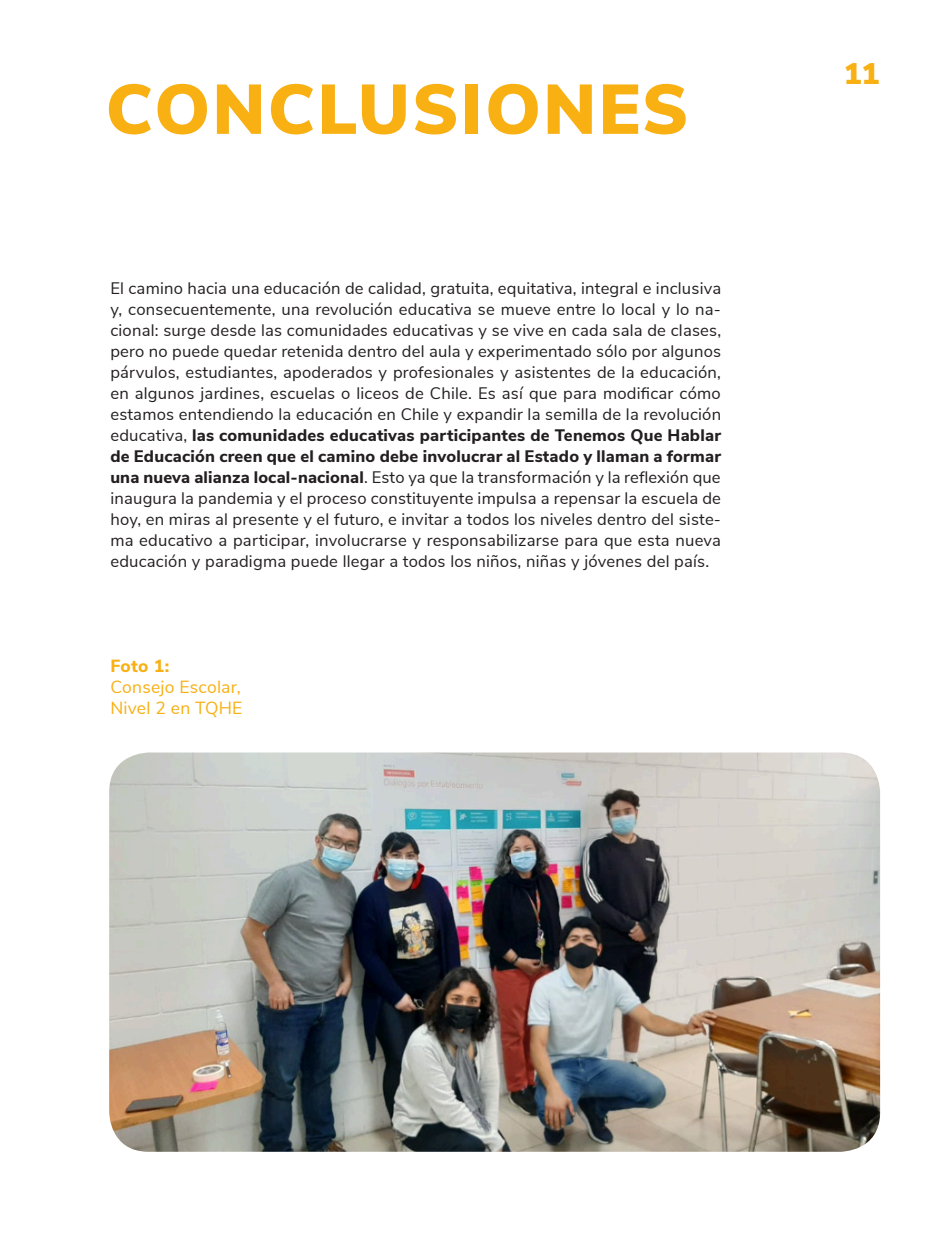
<style>
.page{position:relative;width:943px;height:1241px;background:#fff}
.page>*{position:absolute;margin:0;border:0;box-sizing:border-box;transform-origin:0 0}
.CAPÍTULO{font:900 70px "Nunito Sans";letter-spacing:.035em;color:#f8b013}
.t1{font:900 29.75px "Nunito Sans";color:#f8b013}
.CUERPO_DE_TEXTO{font:17.5px/21px "Nunito Sans";letter-spacing:.015em;color:#f8b013}
.CUERPO_DE_TEXTO-2{font:16.62px/21px "Nunito Sans";letter-spacing:.015em;color:#231f20;text-align:justify}
.s1{font-weight:800}
</style>
<div class="page">
<img style="left:109px;top:752px;width:771px;height:399px">
<p class="CAPÍTULO" style="left:106px;top:58px;width:584px">CONCLUSIONES</p>
<p class="CUERPO_DE_TEXTO-2" style="left:110px;top:277px;width:612px">El camino hacia una educación de calidad, gratuita, equitativa, integral e inclusiva y, consecuentemente, una revolución educativa se mueve entre lo local y lo na&shy;cional: surge desde las comunidades educativas y se vive en cada sala de clases, pero no puede quedar retenida dentro del aula y experimentado sólo por algunos párvulos, estudiantes, apoderados y profesionales y asistentes de la educación, en algunos jardines, escuelas o liceos de Chile. Es así que para modificar cómo estamos entendiendo la educación en Chile y expandir la semilla de la revolución educativa, <span class="s1">las comunidades educativas participantes de Tenemos Que Hablar de Educación creen que el camino debe involucrar al Estado y llaman a formar una nueva alianza local-nacional</span>. Esto ya que la transformación y la reflexión que inaugura la pandemia y el proceso constituyente impulsa a repensar la escuela de hoy, en miras al presente y el futuro, e invitar a todos los niveles dentro del siste&shy;ma educativo a participar, involucrarse y responsabilizarse para que esta nueva educación y paradigma puede llegar a todos los niños, niñas y jóvenes del país.</p>
<p class="CUERPO_DE_TEXTO" style="left:110px;top:654px;width:132px"><span class="s1">Foto 1:<br></span>Consejo Escolar,</p>
<p class="CUERPO_DE_TEXTO" style="left:110px;top:696px;width:134px">Nivel 2 en TQHE</p>
<p class="t1" style="left:843px;top:52px;width:37px">11</p>
</div>
